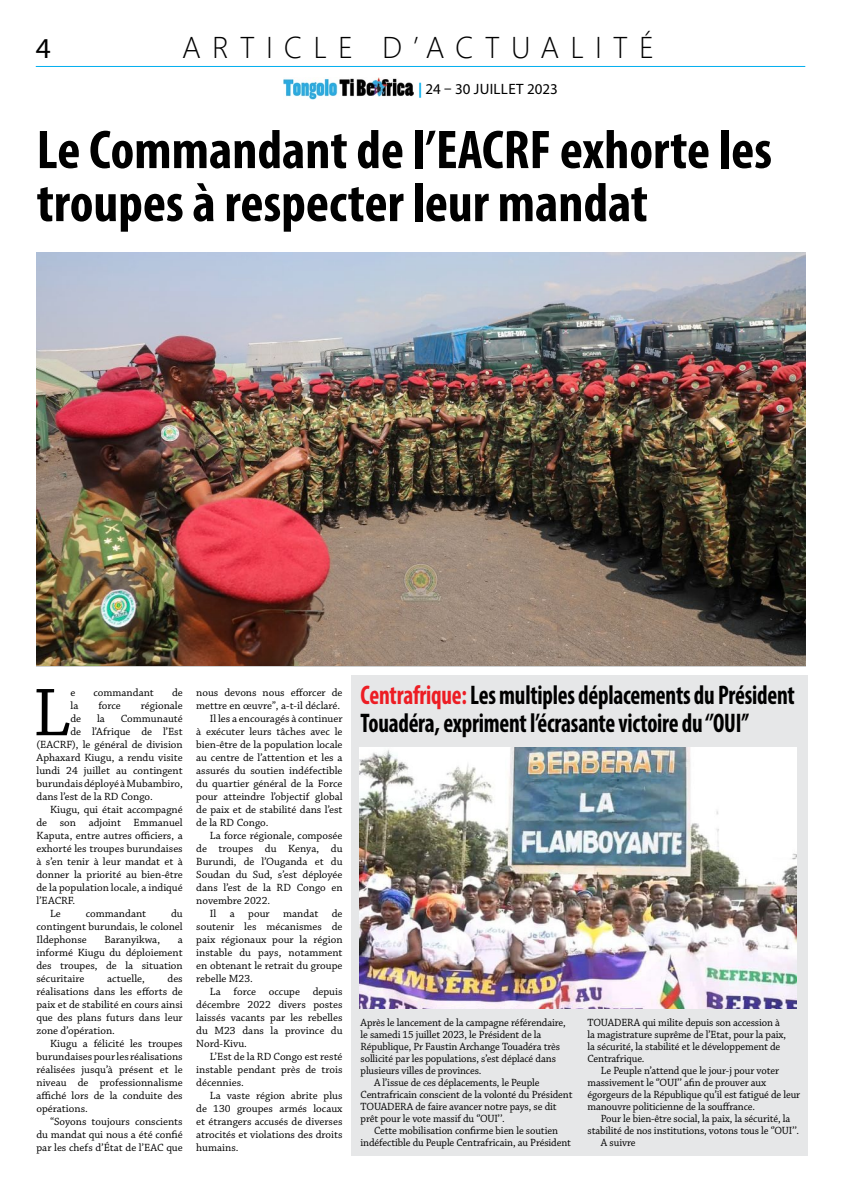
<style>
.page{position:relative;width:842px;height:1191px;background:#fff}
.page>*{position:absolute;margin:0;border:0;box-sizing:border-box;transform-origin:0 0}
.t1{font:71px "Chaparral Pro";color:#000}
.t2{font:700 condensed 55px/53px "Myriad Pro";color:#000}
.t3{font:300 30px "Segoe UI";letter-spacing:.365em;color:#000}
.t4{font:28.9px "Myriad Pro";color:#000}
.t5{font:700 condensed 27px/28px "Myriad Pro";letter-spacing:-.01em;color:#000;scale:.87 1}
.t6{font:15px "Myriad Pro";letter-spacing:.02em;color:#000}
.t7{font:11px/13px "Chaparral Pro";color:#000;text-align:justify}
.s1{font-weight:700;color:#00aeef}
.s2{color:#ed1d24}
</style>
<div class="page">
<div style="left:352px;top:675px;width:456px;height:481px;background:#e6e7e8"></div>
<hr style="left:36px;top:66px;width:769px;height:1px;background:#00aeef">
<img style="left:36px;top:252px;width:770px;height:413px">
<img style="left:283px;top:78px;width:131px;height:22px">
<img style="left:360px;top:747px;width:436px;height:261px">
<h3 class="t4" style="left:36px;top:31px;width:17px">4</h3>
<h3 class="t3" style="left:182px;top:19px;width:473px">ARTICLE D’ACTUALITÉ</h3>
<h3 class="t6" style="left:418px;top:80px;width:141px"><span class="s1">|</span> 24 – 30 JUILLET 2023</h3>
<h2 class="t2" style="left:37px;top:122px;width:737px">Le Commandant de l’EACRF exhorte les troupes à respecter leur mandat</h2>
<h1 class="t1" style="left:33px;top:673px;width:39px">L</h1>
<p class="t7" style="left:70px;top:686px;width:6px">e</p>
<p class="t7" style="left:94px;top:686px;width:62px">commandant</p>
<p class="t7" style="left:172px;top:686px;width:12px">de</p>
<p class="t7" style="left:70px;top:699px;width:9px">la</p>
<p class="t7" style="left:98px;top:699px;width:24px">force</p>
<p class="t7" style="left:141px;top:699px;width:43px">régionale</p>
<p class="t7" style="left:70px;top:712px;width:12px">de</p>
<p class="t7" style="left:97px;top:712px;width:9px">la</p>
<p class="t7" style="left:121px;top:712px;width:63px">Communauté</p>
<p class="t7" style="left:70px;top:725px;width:114px">de l’Afrique de l’Est</p>
<p class="t7" style="left:37px;top:738px;width:148px">(EACRF), le général de division</p>
<p class="t7" style="left:37px;top:751px;width:148px">Aphaxard Kiugu, a rendu visite</p>
<p class="t7" style="left:37px;top:764px;width:148px">lundi 24 juillet au contingent</p>
<p class="t7" style="left:37px;top:777px;width:148px">burundais déployé à Mubambiro,</p>
<p class="t7" style="left:37px;top:790px;width:118px">dans l’est de la RD Congo.</p>
<p class="t7" style="left:50px;top:803px;width:134px">Kiugu, qui était accompagné</p>
<p class="t7" style="left:37px;top:816px;width:148px">de son adjoint Emmanuel</p>
<p class="t7" style="left:37px;top:829px;width:148px">Kaputa, entre autres officiers, a</p>
<p class="t7" style="left:37px;top:842px;width:148px">exhorté les troupes burundaises</p>
<p class="t7" style="left:37px;top:855px;width:148px">à s’en tenir à leur mandat et à</p>
<p class="t7" style="left:37px;top:868px;width:148px">donner la priorité au bien-être</p>
<p class="t7" style="left:37px;top:881px;width:148px">de la population locale, a indiqué</p>
<p class="t7" style="left:37px;top:894px;width:40px">l’EACRF.</p>
<p class="t7" style="left:50px;top:907px;width:12px">Le</p>
<p class="t7" style="left:86px;top:907px;width:62px">commandant</p>
<p class="t7" style="left:37px;top:907px;width:148px;text-indent:135px">du contingent burundais, le colonel Ildephonse</p>
<p class="t7" style="left:104px;top:933px;width:57px">Baranyikwa,</p>
<p class="t7" style="left:37px;top:933px;width:148px;text-indent:141px">a informé Kiugu du déploiement des troupes, de la situation sécuritaire</p>
<p class="t7" style="left:37px;top:972px;width:148px;text-indent:131px">des réalisations dans les efforts de paix et de stabilité en cours ainsi que des plans futurs dans leur zone d’opération.</p>
<p class="t7" style="left:37px;top:1037px;width:148px;text-indent:13px">Kiugu a félicité les troupes burundaises pour les réalisations réalisées jusqu’à présent et le niveau de professionnalisme affiché lors de la conduite des opérations.</p>
<p class="t7" style="left:37px;top:1115px;width:148px;text-indent:13px">“Soyons toujours conscients du mandat qui nous a été confié par les chefs d’État de l’EAC que</p>
<p class="t7" style="left:107px;top:972px;width:39px">actuelle,</p>
<p class="t7" style="left:196px;top:686px;width:148px">nous devons nous efforcer de</p>
<p class="t7" style="left:196px;top:699px;width:145px">mettre en œuvre”, a-t-il déclaré.</p>
<p class="t7" style="left:210px;top:712px;width:134px">Il les a encouragés à continuer</p>
<p class="t7" style="left:196px;top:725px;width:148px">à exécuter leurs tâches avec le</p>
<p class="t7" style="left:196px;top:738px;width:148px">bien-être de la population locale</p>
<p class="t7" style="left:196px;top:751px;width:148px">au centre de l’attention et les a</p>
<p class="t7" style="left:196px;top:764px;width:148px">assurés du soutien indéfectible</p>
<p class="t7" style="left:196px;top:777px;width:148px">du quartier général de la Force</p>
<p class="t7" style="left:196px;top:790px;width:148px">pour atteindre l’objectif global</p>
<p class="t7" style="left:196px;top:803px;width:148px">de paix et de stabilité dans l’est</p>
<p class="t7" style="left:196px;top:816px;width:74px">de la RD Congo.</p>
<p class="t7" style="left:210px;top:829px;width:134px">La force régionale, composée</p>
<p class="t7" style="left:196px;top:842px;width:148px">de troupes du Kenya, du</p>
<p class="t7" style="left:196px;top:855px;width:148px">Burundi, de l’Ouganda et du</p>
<p class="t7" style="left:196px;top:868px;width:148px">Soudan du Sud, s’est déployée</p>
<p class="t7" style="left:196px;top:881px;width:148px">dans l’est de la RD Congo en</p>
<p class="t7" style="left:196px;top:894px;width:75px">novembre 2022.</p>
<p class="t7" style="left:210px;top:907px;width:134px">Il a pour mandat de</p>
<p class="t7" style="left:196px;top:920px;width:148px">soutenir les mécanismes de</p>
<p class="t7" style="left:196px;top:933px;width:148px">paix régionaux pour la région</p>
<p class="t7" style="left:196px;top:946px;width:148px">instable du pays, notamment</p>
<p class="t7" style="left:196px;top:959px;width:148px">en obtenant le retrait du groupe</p>
<p class="t7" style="left:196px;top:972px;width:58px">rebelle M23.</p>
<p class="t7" style="left:210px;top:985px;width:134px">La force occupe depuis</p>
<p class="t7" style="left:196px;top:999px;width:148px">décembre 2022 divers postes</p>
<p class="t7" style="left:196px;top:1012px;width:148px">laissés vacants par les rebelles</p>
<p class="t7" style="left:196px;top:1025px;width:148px">du M23 dans la province du</p>
<p class="t7" style="left:196px;top:1038px;width:52px">Nord-Kivu.</p>
<p class="t7" style="left:210px;top:1051px;width:134px">L’Est de la RD Congo est resté</p>
<p class="t7" style="left:196px;top:1064px;width:148px">instable pendant près de trois</p>
<p class="t7" style="left:196px;top:1077px;width:49px">décennies.</p>
<p class="t7" style="left:210px;top:1090px;width:134px">La vaste région abrite plus</p>
<p class="t7" style="left:196px;top:1103px;width:148px">de 130 groupes armés locaux</p>
<p class="t7" style="left:196px;top:1116px;width:148px">et étrangers accusés de diverses</p>
<p class="t7" style="left:196px;top:1129px;width:148px">atrocités et violations des droits</p>
<p class="t7" style="left:196px;top:1142px;width:44px">humains.</p>
<h3 class="t5" style="left:360px;top:680px;width:501px"><span class="s2">Centrafrique:</span> Les multiples déplacements du Président<br>Touadéra, expriment l’écrasante victoire du ‘’OUI’’</h3>
<p class="t7" style="left:360px;top:1016px;width:207px">Après le lancement de la campagne référendaire,</p>
<p class="t7" style="left:360px;top:1028px;width:182px">le samedi 15 juillet 2023, le Président de la</p>
<p class="t7" style="left:360px;top:1040px;width:201px">République, Pr Faustin Archange Touadéra très</p>
<p class="t7" style="left:360px;top:1052px;width:197px">sollicité par les populations, s’est déplacé dans</p>
<p class="t7" style="left:360px;top:1064px;width:122px">plusieurs villes de provinces.</p>
<p class="t7" style="left:374px;top:1076px;width:167px">A l’issue de ces déplacements, le Peuple</p>
<p class="t7" style="left:360px;top:1088px;width:213px">Centrafricain conscient de la volonté du Président</p>
<p class="t7" style="left:360px;top:1100px;width:198px">TOUADERA de faire avancer notre pays, se dit</p>
<p class="t7" style="left:360px;top:1112px;width:146px">prêt pour le vote massif du ‘’OUI’’.</p>
<p class="t7" style="left:374px;top:1124px;width:185px">Cette mobilisation confirme bien le soutien</p>
<p class="t7" style="left:360px;top:1136px;width:212px">indéfectible du Peuple Centrafricain, au Président</p>
<p class="t7" style="left:587px;top:1017px;width:200px;line-height:12px;text-align:left">TOUADERA qui milite depuis son accession à la magistrature suprême de l’Etat, pour la paix, la sécurité, la stabilité et le développement de Centrafrique.</p>
<p class="t7" style="left:587px;top:1065px;width:214px;line-height:12px;text-align:left;text-indent:13px">Le Peuple n’attend que le jour-j pour voter massivement le ‘’OUI’’ afin de prouver aux égorgeurs de la République qu’il est fatigué de leur manouvre politicienne de la souffrance.</p>
<p class="t7" style="left:601px;top:1112px;width:191px">Pour le bien-être social, la paix, la sécurité, la</p>
<p class="t7" style="left:587px;top:1124px;width:213px">stabilité de nos institutions, votons tous le ‘’OUI’’.</p>
<p class="t7" style="left:601px;top:1136px;width:36px">A suivre</p>
</div>
